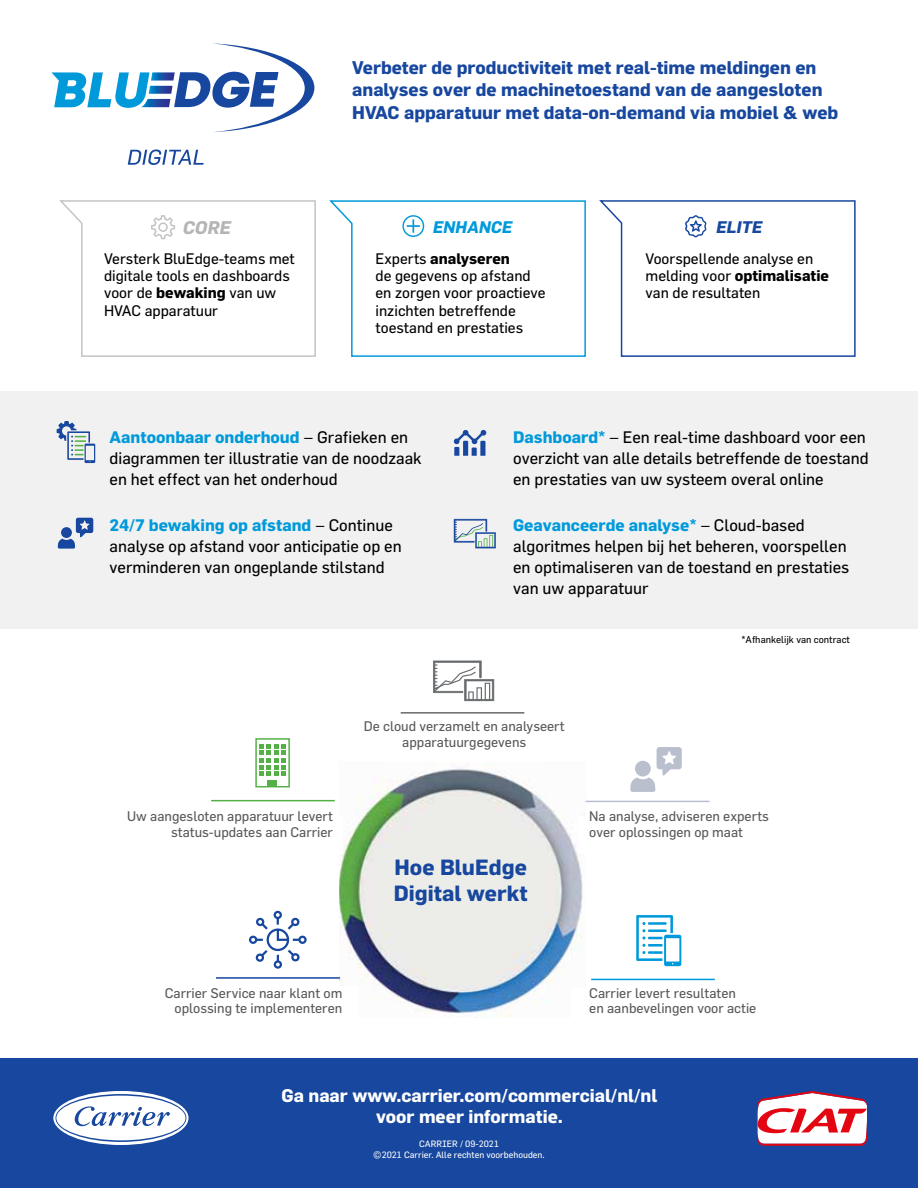
<style>
.page{position:relative;width:918px;height:1188px;background:#fff}
.page>*{position:absolute;margin:0;border:0;box-sizing:border-box;transform-origin:0 0}
.t1{font:700 21.6px/26px "Flama";color:#17479e}
.t2{font:700 18px/22.5px "Flama";color:#17479e}
.t3{font:700 18px/21.6px "Flama";color:#fff;text-align:center}
.t4{font:italic 700 18px "Flama";color:#b5b5b6}
.t5{font:italic 700 16.5px "Flama";color:#009ada}
.t6{font:italic 700 16.5px "Flama";color:#17479e}
.t7{font:16.35px/20.9px "Flama";color:#000}
.t8{font:15px/17.4px "Flama";color:#000}
.t9{font:13.65px/15.8px "Flama";color:#58595b}
.t10{font:9.75px "Flama";color:#000}
.t11{font:9px/10.8px "Flama";color:#fff;text-align:center}
.s1{font-weight:700}
.s2{font-weight:700;color:#009ada}
</style>
<div class="page">
<div style="left:0;top:1058px;width:918px;height:130px;background:#17479e"></div>
<div style="left:0;top:391px;width:918px;height:238px;background:#f1f1f2"></div>
<svg style="left:53px;top:1091px;width:136px;height:54px"></svg>
<img style="left:340px;top:768px;width:246px;height:250px">
<svg style="left:433px;top:661px;width:61px;height:40px"></svg>
<svg style="left:630px;top:747px;width:52px;height:45px"></svg>
<svg style="left:636px;top:915px;width:45px;height:51px"></svg>
<div style="left:136px;top:816px;width:206px;height:37px;background:#fff"></div>
<div style="left:579px;top:816px;width:190px;height:37px;background:#fff"></div>
<div style="left:571px;top:988px;width:191px;height:38px;background:#fff"></div>
<div style="left:167px;top:986px;width:191px;height:38px;background:#fff"></div>
<hr style="left:401px;top:712px;width:123px;height:2px;background:#676a6c">
<hr style="left:211px;top:800px;width:124px;height:1px;background:#55b147">
<hr style="left:586px;top:801px;width:124px;height:1px;background:#babfce">
<hr style="left:591px;top:979px;width:124px;height:1px;background:#009ada">
<hr style="left:216px;top:977px;width:124px;height:2px;background:#17479e">
<svg style="left:255px;top:738px;width:35px;height:50px"></svg>
<div style="left:267px;top:929px;width:22px;height:22px;border:2px solid #17479e;border-radius:50%"></div>
<svg style="left:257px;top:939px;width:6px;height:2px"></svg>
<div style="left:274px;top:911px;width:8px;height:8px;border:2px solid #17479e;border-radius:50%"></div>
<div style="left:298px;top:936px;width:9px;height:8px;border:2px solid #17479e;border-radius:50%"></div>
<svg style="left:276px;top:915px;width:26px;height:47px"></svg>
<div style="left:274px;top:960px;width:8px;height:9px;border:2px solid #17479e;border-radius:50%"></div>
<svg style="left:255px;top:950px;width:13px;height:12px"></svg>
<div style="left:249px;top:936px;width:8px;height:8px;border:2px solid #17479e;border-radius:50%"></div>
<svg style="left:256px;top:917px;width:12px;height:13px"></svg>
<svg style="left:59px;top:200px;width:257px;height:157px"></svg>
<svg style="left:329px;top:200px;width:257px;height:157px"></svg>
<svg style="left:599px;top:200px;width:257px;height:157px"></svg>
<svg style="left:128px;top:149px;width:76px;height:16px"></svg>
<svg style="left:51px;top:43px;width:263px;height:89px"></svg>
<svg style="left:58px;top:518px;width:35px;height:31px"></svg>
<svg style="left:57px;top:421px;width:38px;height:42px"></svg>
<svg style="left:454px;top:430px;width:32px;height:26px"></svg>
<svg style="left:454px;top:519px;width:42px;height:29px"></svg>
<svg style="left:757px;top:1091px;width:110px;height:55px;background:#e0a8b4"></svg>
<p class="t4" style="left:183px;top:217px;width:50px">CORE</p>
<p class="t2" style="left:352px;top:56px;width:488px">Verbeter de productiviteit met real-time meldingen en analyses over de machinetoestand van de aangesloten<br>HVAC apparatuur met data-on-demand via mobiel &amp; web</p>
<p class="t5" style="left:433px;top:217px;width:81px">ENHANCE</p>
<p class="t6" style="left:716px;top:217px;width:48px">ELITE</p>
<p class="t8" style="left:376px;top:249px;width:172px">Experts <span class="s1">analyseren<br></span>de gegevens op afstand en zorgen voor proactieve inzichten betreffende toestand en prestaties</p>
<p class="t8" style="left:104px;top:249px;width:192px">Versterk BluEdge-teams met digitale tools en dashboards voor de <span class="s1">bewaking</span> van uw<br>HVAC apparatuur</p>
<p class="t8" style="left:646px;top:249px;width:185px">Voorspellende analyse en melding voor <span class="s1">optimalisatie </span>van de resultaten</p>
<p class="t7" style="left:110px;top:426px;width:314px"><span class="s2">Aantoonbaar onderhoud</span> – Grafieken en diagrammen ter illustratie van de noodzaak en het effect van het onderhoud</p>
<p class="t7" style="left:110px;top:515px;width:294px"><span class="s2">24/7 bewaking op afstand</span> – Continue analyse op afstand voor anticipatie op en verminderen van ongeplande stilstand</p>
<p class="t7" style="left:513px;top:426px;width:357px"><span class="s2">Dashboard*</span> – Een real-time dashboard voor een overzicht van alle details betreffende de toestand en prestaties van uw systeem overal online</p>
<p class="t7" style="left:513px;top:515px;width:338px"><span class="s2">Geavanceerde analyse*</span> – Cloud-based algoritmes helpen bij het beheren, voorspellen en optimaliseren van de toestand en prestaties van uw apparatuur</p>
<p class="t10" style="left:741px;top:634px;width:110px">*Afhankelijk van contract</p>
<p class="t9" style="left:127px;top:808px;width:207px;text-align:right">Uw aangesloten apparatuur levert status-updates aan Carrier</p>
<p class="t9" style="left:364px;top:718px;width:203px;text-align:center">De cloud verzamelt en analyseert apparatuurgegevens</p>
<h1 class="t1" style="left:394px;top:854px;width:135px">Hoe BluEdge<br>Digital werkt</h1>
<p class="t9" style="left:589px;top:808px;width:181px">Na analyse, adviseren experts over oplossingen op maat</p>
<p class="t9" style="left:165px;top:985px;width:179px;text-align:right">Carrier Service naar klant om oplossing te implementeren</p>
<p class="t9" style="left:589px;top:985px;width:169px">Carrier levert resultaten<br>en aanbevelingen voor actie</p>
<p class="t3" style="left:282px;top:1084px;width:377px">Ga naar www.carrier.com/commercial/nl/nl voor meer informatie.</p>
<p class="t11" style="left:373px;top:1138px;width:173px">CARRIER / 09-2021<br>©2021 Carrier. Alle rechten voorbehouden.</p>
</div>
